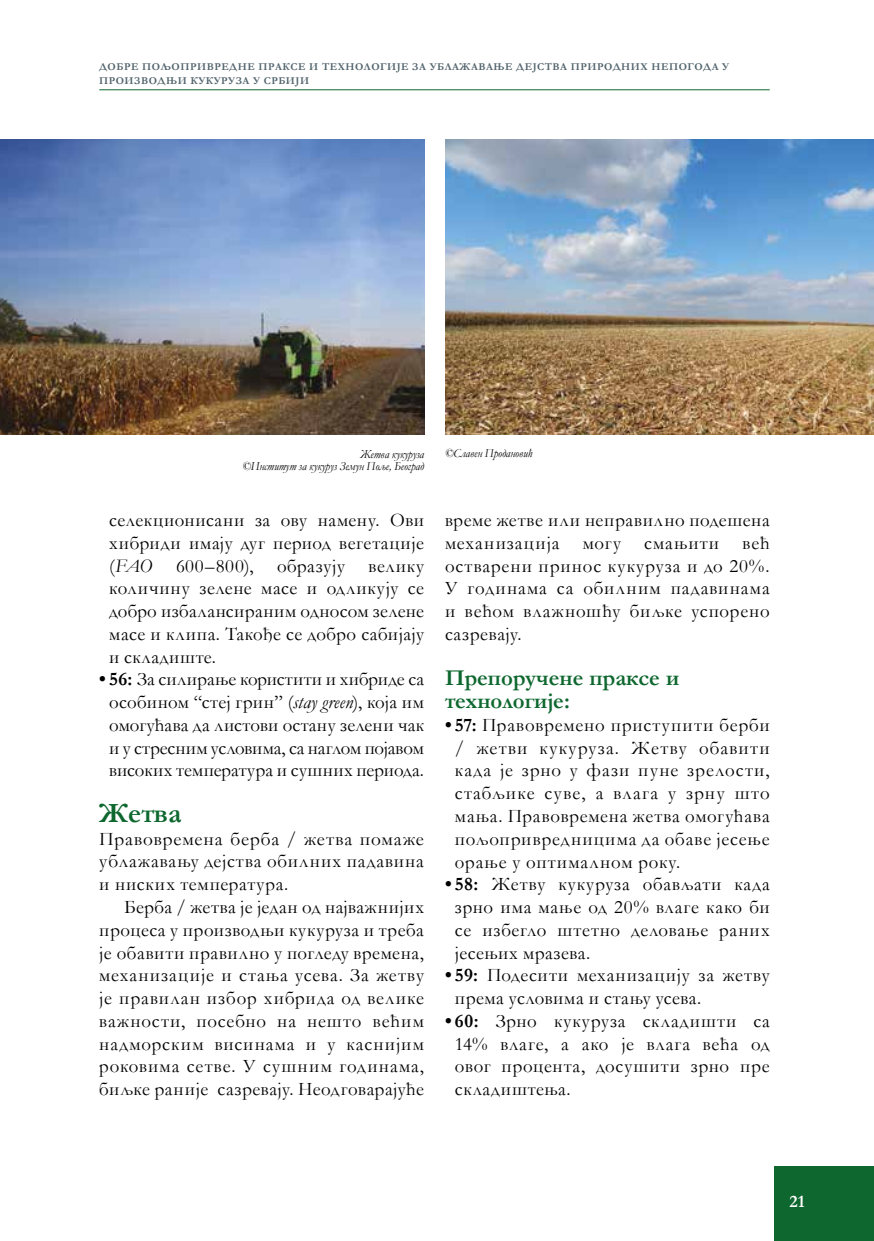
<style>
.page{position:relative;width:874px;height:1241px;background:#fff}
.page>*{position:absolute;margin:0;border:0;box-sizing:border-box;transform-origin:0 0}
.t1{font:700 28px "Garamond";color:#0d672e}
.t2{font:700 22.75px/22.8px "Garamond";color:#0d672e}
.t3{font:19.25px/22.8px "Garamond";letter-spacing:.03em;color:#000;text-align:justify}
.t4{font:19.25px/22.8px "Garamond";letter-spacing:.005em;color:#000;text-align:center}
.t5{font:700 17.5px "Garamond";color:#fff}
.t6{font:italic 12.25px/12.2px "Garamond";color:#000;text-align:right;scale:.9 1}
.t7{font:700 10.5px/14px "Garamond";letter-spacing:.05em;color:#52646d}
.s1{font-style:italic}
.s2{font-weight:700}
</style>
<div class="page">
<hr style="left:99px;top:89px;width:670px;height:1px;background:#0d672e">
<div style="left:774px;top:1166px;width:99px;height:74px;background:#0d672e"></div>
<img style="left:0;top:139px;width:424px;height:295px">
<img style="left:445px;top:139px;width:428px;height:295px">
<p class="t7" style="left:99px;top:60px;width:631px">ДОБРЕ ПОЉОПРИВРЕДНЕ ПРАКСЕ И ТЕХНОЛОГИЈE ЗА УБЛАЖАВАЊЕ ДЕЈСТВА ПРИРОДНИХ НЕПОГОДА У<br>ПРОИЗВОДЊИ КУКУРУЗА У СРБИЈИ</p>
<p class="t6" style="left:242px;top:447px;width:203px">Жетва кукуруза<br>©Институт за кукуруз Земун Поље, Београд</p>
<p class="t3" style="left:109px;top:508px;width:316px">селекционисани за ову намену. Ови хибриди имају дуг период вегетације (<span class="s1">FAO</span> 600–800), образују велику количину зелене масе и одликују се добро избалансираним односом зелене масе и клипа. Такође се добро сабијају и складиште.</p>
<p class="t4" style="left:99px;top:667px;width:326px"><span class="s2">• 56:</span> За силирање користити и хибриде са особином “стеј грин” (<span class="s1">stay green</span>), која им омогућава да листови остану зелени чак и у стресним условима, са наглом појавом високих температура и сушних периода.</p>
<h1 class="t1" style="left:99px;top:794px;width:84px">Жетва</h1>
<p class="t3" style="left:99px;top:826px;width:326px">Правовремена берба / жетва помаже ублажавању дејства обилних падавина и ниских температура.</p>
<p class="t3" style="left:99px;top:894px;width:326px;text-indent:25px">Берба / жетва је један од најважнијих процеса у производњи кукуруза и треба је обавити правилно у погледу времена, механизације и стања усева. За жетву је правилан избор хибрида од велике важности, посебно на нешто већим надморским висинама и у каснијим роковима сетве. У сушним годинама, биљке раније сазревају. Неодговарајуће</p>
<p class="t6" style="left:445px;top:447px;width:98px">©Славен Продановић</p>
<p class="t3" style="left:445px;top:508px;width:326px">време жетве или неправилно подешена механизација могу смањити већ остварени принос кукуруза и до 20%.<br>У годинама са обилним падавинама и већом влажношћу биљке успорено сазревају.</p>
<p class="t2" style="left:445px;top:666px;width:235px">Препоручене праксе и технологије:</p>
<p class="t3" style="left:454px;top:712px;width:316px;text-indent:-10px"><span class="s2">• 57:</span> Правовремено приступити берби / жетви кукуруза. Жетву обавити када је зрно у фази пуне зрелости, стабљике суве, а влага у зрну што мања. Правовремена жетва омогућава пољопривредницима да обаве јесење орање у оптималном року.</p>
<p class="t3" style="left:454px;top:872px;width:316px;text-indent:-10px"><span class="s2">• 58:</span> Жетву кукуруза обављати када зрно има мање од 20% влаге како би се избегло штетно деловање раних јесењих мразева.</p>
<p class="t3" style="left:454px;top:963px;width:316px;text-indent:-10px"><span class="s2">• 59:</span> Подесити механизацију за жетву према условима и стању усева.</p>
<p class="t3" style="left:454px;top:1008px;width:316px;text-indent:-10px"><span class="s2">• 60:</span> Зрно кукуруза складишти са 14% влаге, а ако је влага већа од овог процента, досушити зрно пре складиштења.</p>
<p class="t5" style="left:789px;top:1189px;width:17px">21</p>
</div>
